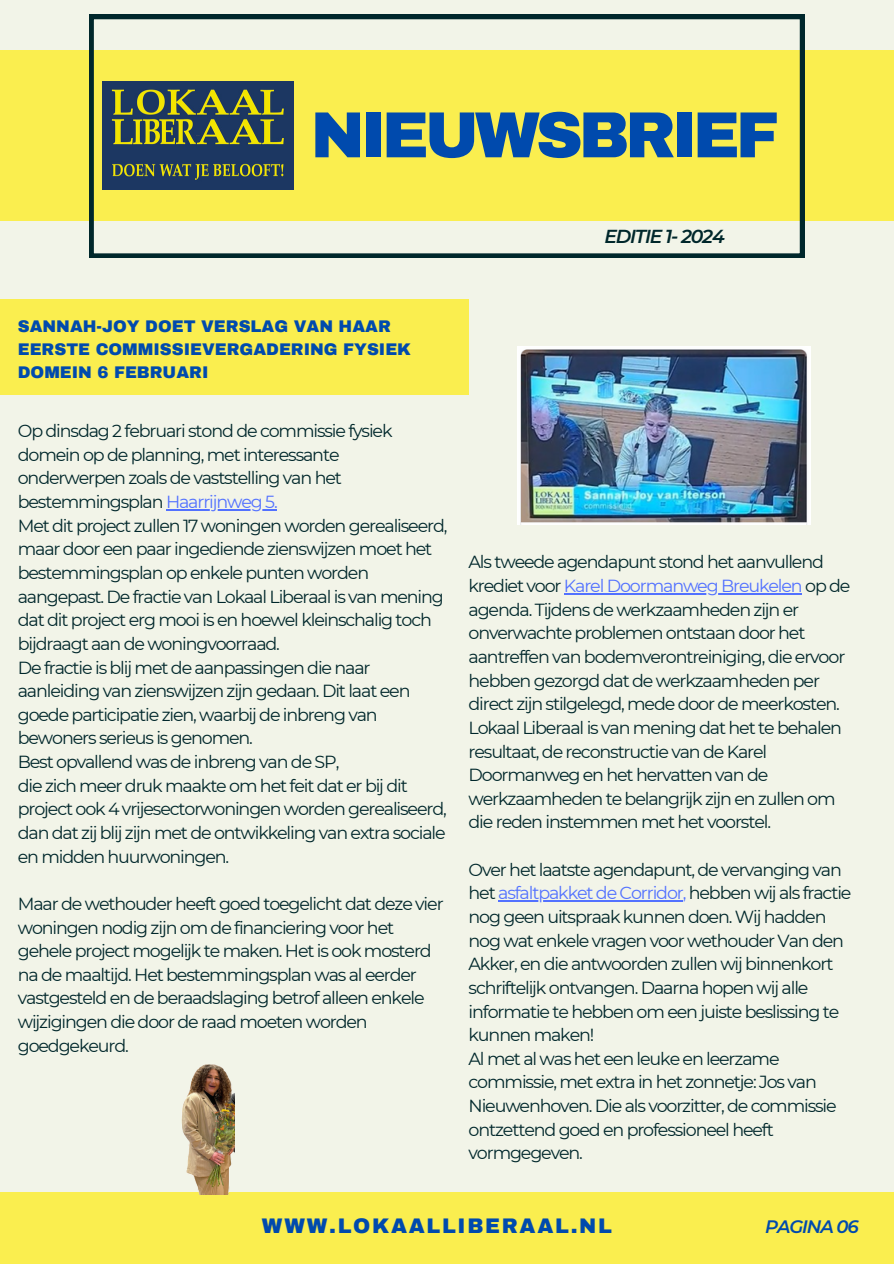
<style>
.page{position:relative;width:894px;height:1264px;background:#fff}
.page>*{position:absolute;margin:0;border:0;box-sizing:border-box;transform-origin:0 0}
.t1{font:900 65.1px "Archivo";letter-spacing:-.065em;color:#004aad}
.t2{font:900 20.7px "Archivo";letter-spacing:.085em;color:#004aad}
.t3{font:italic 600 18.75px "Montserrat";letter-spacing:-.065em;color:#00272b}
.t4{font:italic 600 18px "Montserrat";letter-spacing:-.065em;color:#004aad}
.t5{font:17.55px/23.7px "Montserrat";letter-spacing:-.065em;color:#00272b}
.t6{font:900 16.5px/22.5px "Archivo";color:#004aad}
.s1{color:#5271ff}
</style>
<div class="page">
<div style="left:0;top:0;width:893px;height:1263px;background:#f2f4e8"></div>
<div style="left:0;top:50px;width:893px;height:171px;background:#faee4f"></div>
<svg style="left:89px;top:15px;width:715px;height:243px"></svg>
<div style="left:0;top:299px;width:468px;height:96px;background:#faee4f"></div>
<div style="left:0;top:1192px;width:893px;height:71px;background:#faee4f"></div>
<img style="left:102px;top:82px;width:192px;height:108px">
<img style="left:517px;top:346px;width:293px;height:178px">
<hr style="left:166px;top:509px;width:110px;height:1px;background:#5271ff">
<hr style="left:563px;top:593px;width:238px;height:1px;background:#5271ff">
<hr style="left:498px;top:900px;width:184px;height:1px;background:#5271ff">
<img style="left:181px;top:1064px;width:53px;height:130px">
<h1 class="t1" style="left:310px;top:100px;width:470px">NIEUWSBRIEF</h1>
<p class="t3" style="left:604px;top:225px;width:122px">EDITIE 1- 2024</p>
<p class="t6" style="left:18px;top:316px;width:394px">SANNAH-JOY DOET VERSLAG VAN HAAR<br>EERSTE COMMISSIEVERGADERING FYSIEK<br>DOMEIN 6 FEBRUARI</p>
<p class="t5" style="left:18px;top:419px;width:431px">Op dinsdag 2 februari stond de commissie fysiek domein op de planning, met interessante onderwerpen zoals de vaststelling van het bestemmingsplan <span class="s1">Haarrijnweg 5.<br></span>Met dit project zullen 17 woningen worden gerealiseerd, maar door een paar ingediende zienswijzen moet het bestemmingsplan op enkele punten worden aangepast. De fractie van Lokaal Liberaal is van mening dat dit project erg mooi is en hoewel kleinschalig toch bijdraagt aan de woningvoorraad.<br>De fractie is blij met de aanpassingen die naar aanleiding van zienswijzen zijn gedaan. Dit laat een goede participatie zien, waarbij de inbreng van bewoners serieus is genomen.<br>Best opvallend was de inbreng van de SP,<br>die zich meer druk maakte om het feit dat er bij dit project ook 4 vrijesectorwoningen worden gerealiseerd, dan dat zij blij zijn met de ontwikkeling van extra sociale en midden huurwoningen.</p>
<p class="t5" style="left:18px;top:891px;width:427px">Maar de wethouder heeft goed toegelicht dat deze vier woningen nodig zijn om de financiering voor het gehele project mogelijk te maken. Het is ook mosterd na de maaltijd. Het bestemmingsplan was al eerder vastgesteld en de beraadslaging betrof alleen enkele wijzigingen die door de raad moeten worden goedgekeurd.</p>
<p class="t5" style="left:468px;top:550px;width:383px">Als tweede agendapunt stond het aanvullend krediet voor <span class="s1">Karel Doormanweg Breukelen</span> op de agenda. Tijdens de werkzaamheden zijn er onverwachte problemen ontstaan door het aantreffen van bodemverontreiniging, die ervoor hebben gezorgd dat de werkzaamheden per direct zijn stilgelegd, mede door de meerkosten.<br>Lokaal Liberaal is van mening dat het te behalen resultaat, de reconstructie van de Karel Doormanweg en het hervatten van de werkzaamheden te belangrijk zijn en zullen om die reden instemmen met het voorstel.</p>
<p class="t5" style="left:468px;top:857px;width:384px">Over het laatste agendapunt, de vervanging van het <span class="s1">asfaltpakket de Corridor,</span> hebben wij als fractie nog geen uitspraak kunnen doen. Wij hadden nog wat enkele vragen voor wethouder Van den Akker, en die antwoorden zullen wij binnenkort schriftelijk ontvangen. Daarna hopen wij alle informatie te hebben om een juiste beslissing te kunnen maken!<br>Al met al was het een leuke en leerzame commissie, met extra in het zonnetje: Jos van Nieuwenhoven. Die als voorzitter, de commissie ontzettend goed en professioneel heeft vormgegeven.</p>
<p class="t2" style="left:262px;top:1214px;width:351px">WWW.LOKAALLIBERAAL.NL</p>
<p class="t4" style="left:765px;top:1215px;width:95px">PAGINA 06</p>
</div>
